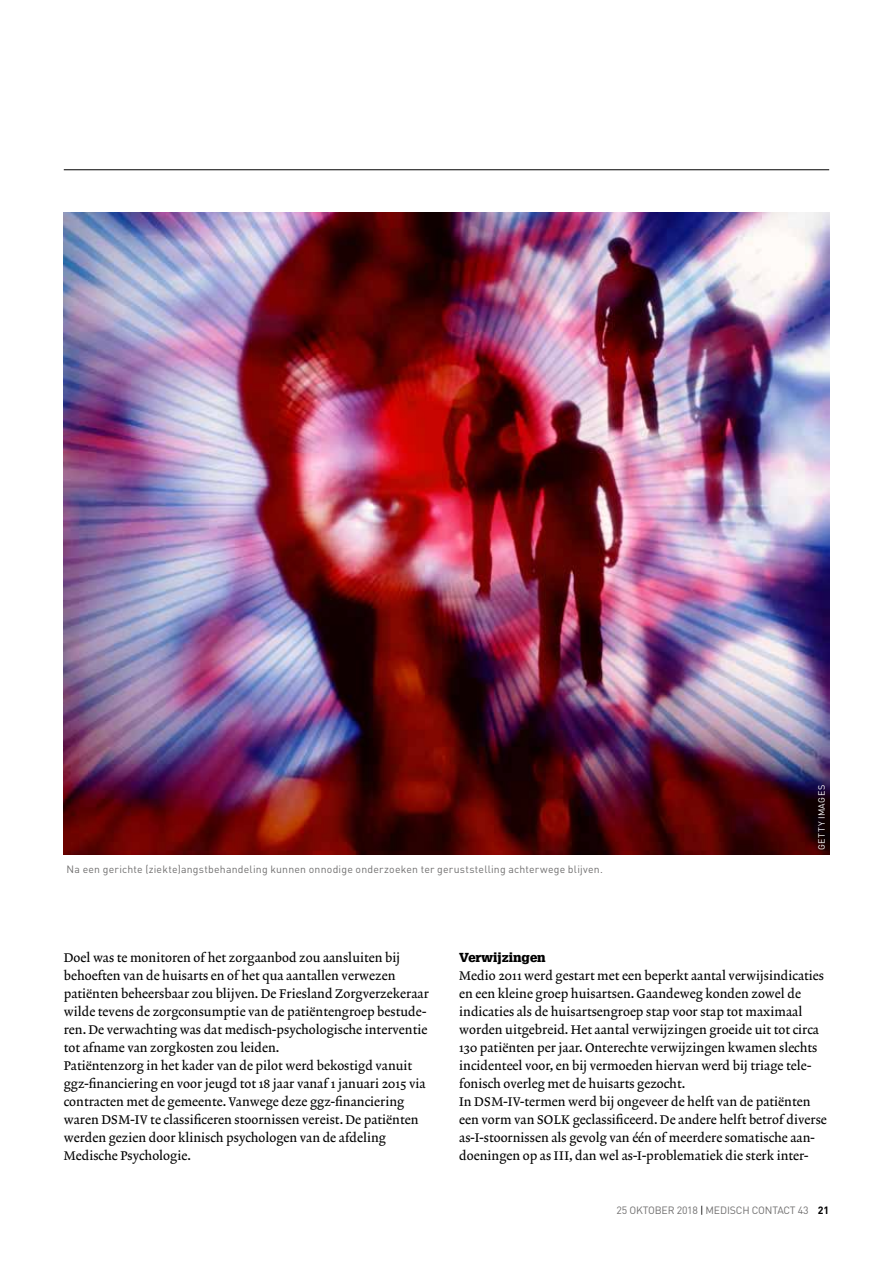
<style>
.page{position:relative;width:893px;height:1263px;background:#fff}
.page>*{position:absolute;margin:0;border:0;box-sizing:border-box;transform-origin:0 0}
.t1{font:12.75px/18px "Lexicon No 2 Roman A";color:#000}
.t2{font:900 12.75px "Glypha LT Std";color:#000}
.t3{font:10.5px "DINOT";letter-spacing:.02em;color:#706f6f}
.t4{font:10.5px "DINOT";letter-spacing:-.015em;color:#706f6f}
.t5{font:9px "DINOT";letter-spacing:.06em;color:#fff}
.s1{color:#000}
.s2{font-weight:700;color:#000}
</style>
<div class="page">
<img style="left:64px;top:213px;width:765px;height:641px">
<hr style="left:64px;top:169px;width:765px;height:1px;background:#000">
<p class="t3" style="left:67px;top:862px;width:538px">Na een gerichte (ziekte)angstbehandeling kunnen onnodige onderzoeken ter geruststelling achterwege blijven.</p>
<p class="t5" style="left:816px;top:850px;width:66px;rotate:-90deg">GETTY IMAGES</p>
<p class="t1" style="left:64px;top:949px;width:367px">Doel was te monitoren of het zorgaanbod zou aansluiten bij behoeften van de huisarts en of het qua aantallen verwezen patiënten beheersbaar zou blijven. De Friesland Zorgverzekeraar wilde tevens de zorgconsumptie van de patiëntengroep bestude&shy;ren. De verwachting was dat medisch-psychologische interventie tot afname van zorgkosten zou leiden.<br>Patiëntenzorg in het kader van de pilot werd bekostigd vanuit ggz-financiering en voor jeugd tot 18 jaar vanaf 1 januari 2015 via contracten met de gemeente. Vanwege deze ggz-financiering waren DSM-IV te classificeren stoornissen vereist. De patiënten werden gezien door klinisch psychologen van de afdeling Medische Psychologie.</p>
<p class="t2" style="left:459px;top:950px;width:88px">Verwijzingen</p>
<p class="t1" style="left:459px;top:967px;width:369px">Medio 2011 werd gestart met een beperkt aantal verwijsindicaties en een kleine groep huisartsen. Gaandeweg konden zowel de indicaties als de huisartsengroep stap voor stap tot maximaal worden uitgebreid. Het aantal verwijzingen groeide uit tot circa 130 patiënten per jaar. Onterechte verwijzingen kwamen slechts incidenteel voor, en bij vermoeden hiervan werd bij triage tele&shy;fonisch overleg met de huisarts gezocht.<br>In DSM-IV-termen werd bij ongeveer de helft van de patiënten een vorm van SOLK geclassificeerd. De andere helft betrof diverse as-I-stoornissen als gevolg van één of meerdere somatische aan&shy;doeningen op as III, dan wel as-I-problematiek die sterk inter-</p>
<p class="t4" style="left:616px;top:1203px;width:214px">25 OKTOBER 2018 <span class="s1">|</span> MEDISCH CONTACT 43 <span class="s2">21</span></p>
</div>
